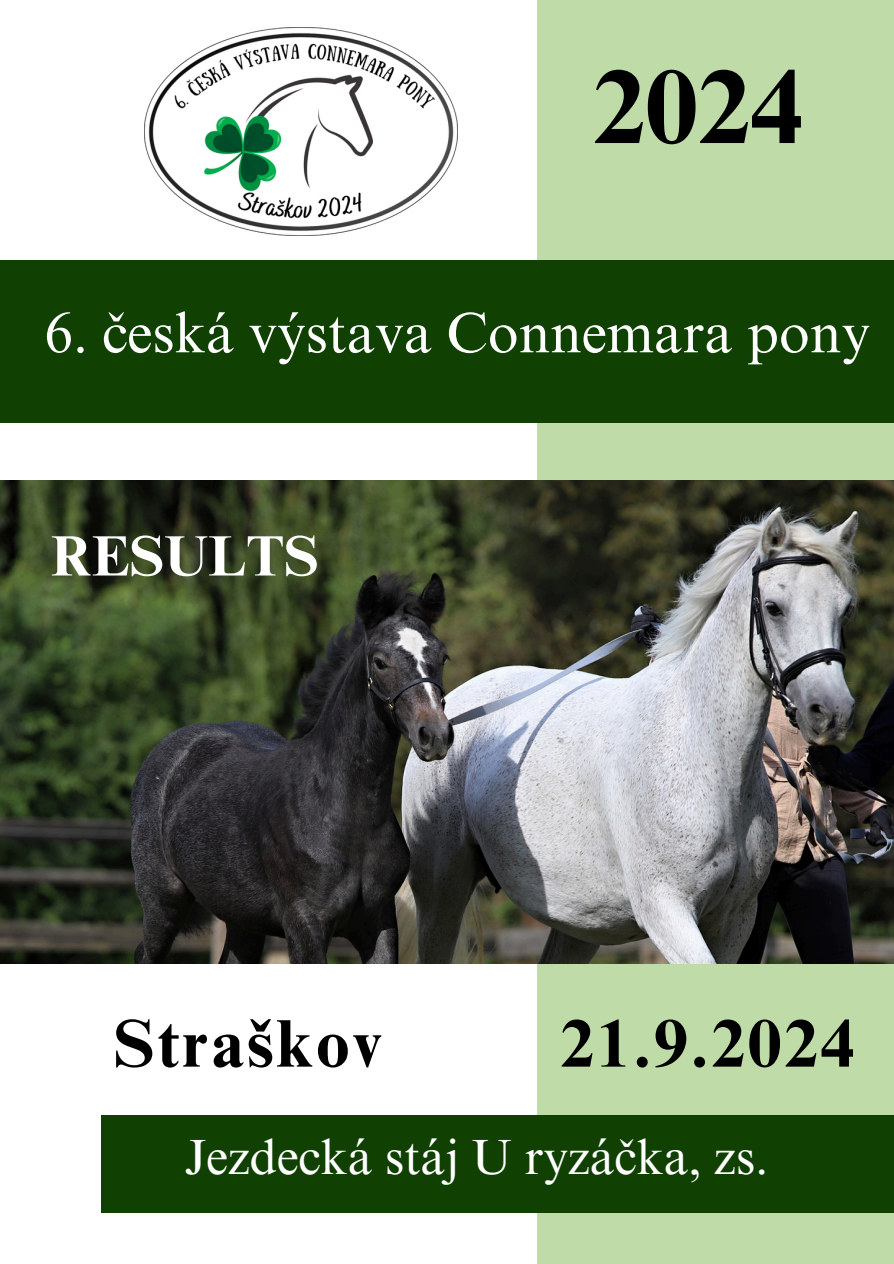
<style>
.page{position:relative;width:894px;height:1264px;background:#fff}
.page>*{position:absolute;margin:0;border:0;box-sizing:border-box;transform-origin:0 0}
.t1{font:700 105px "Times NRMT Pro";color:#000}
.t2{font:700 67.5px "Times NRMT Pro";letter-spacing:.04em;color:#000}
.t3{font:57px "Times NRMT Pro";color:#fff}
.t4{font:700 57px "Times NRMT Pro";color:#fff}
.t5{font:49.5px "Times NRMT Pro";color:#fff}
</style>
<div class="page">
<div style="left:537px;top:0;width:356px;height:1263px;background:#bfdba8"></div>
<div style="left:0;top:260px;width:893px;height:162px;background:#104002"></div>
<div style="left:101px;top:1114px;width:792px;height:98px;background:#104002"></div>
<img style="left:0;top:480px;width:893px;height:483px">
<img style="left:144px;top:27px;width:313px;height:208px">
<h3 class="t1" style="left:592px;top:68px;width:211px">2024</h3>
<h4 class="t3" style="left:44px;top:311px;width:827px">6. česká výstava Connemara pony</h4>
<p class="t4" style="left:51px;top:534px;width:269px">RESULTS</p>
<p class="t2" style="left:114px;top:1018px;width:269px">Straškov</p>
<p class="t2" style="left:560px;top:1018px;width:295px">21.9.2024</p>
<h2 class="t5" style="left:185px;top:1138px;width:585px">Jezdecká stáj U ryzáčka, zs.</h2>
</div>
